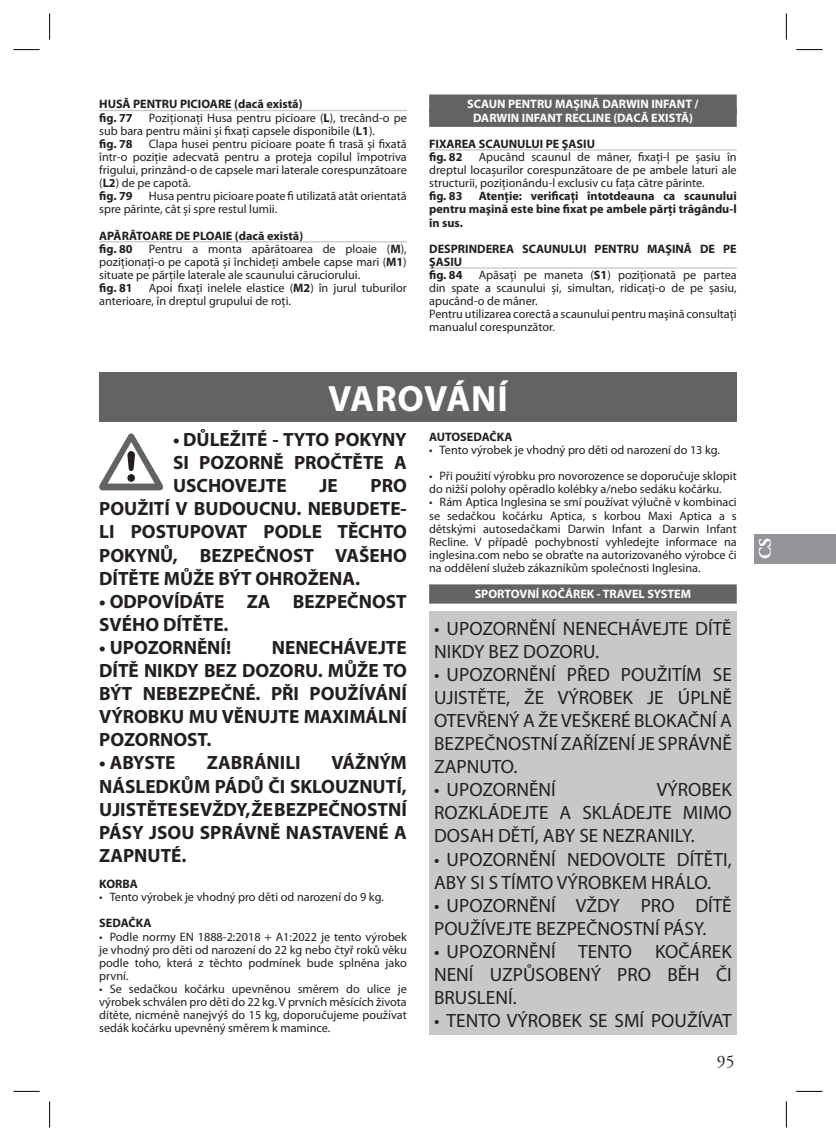
<style>
.page{position:relative;width:836px;height:1141px;background:#fff}
.page>*{position:absolute;margin:0;border:0;box-sizing:border-box;transform-origin:0 0}
.t1{font:700 36.75px "Myriad Pro";letter-spacing:.015em;color:#fff}
.t2{font:19.25px/23.1px "Myriad Pro";color:#231f20}
.t3{font:700 19.25px/23.1px "Myriad Pro";color:#231f20;text-align:justify}
.t4{font:17.5px "Adobe Garamond Pro";color:#231f20}
.t5{font:700 17.5px "Adobe Garamond Pro";color:#fff}
.t6{font:12.25px/13.1px "Myriad Pro";color:#231f20}
.t7{font:700 12.25px/13.1px "Myriad Pro";color:#231f20}
.t8{font:700 12.25px/13.1px "Myriad Pro";color:#fff;text-align:center}
.s1{font-weight:700}
</style>
<div class="page">
<div style="left:755px;top:534px;width:81px;height:30px;background:#939598"></div>
<hr style="left:99px;top:110px;width:308px;height:1px;background:#c7c8ca">
<hr style="left:99px;top:241px;width:308px;height:1px;background:#c7c8ca">
<div style="left:429px;top:95px;width:308px;height:19px;background:#636366"></div>
<div style="left:429px;top:108px;width:308px;height:19px;background:#636366"></div>
<hr style="left:429px;top:149px;width:308px;height:2px;background:#c7c8ca">
<hr style="left:429px;top:267px;width:308px;height:2px;background:#c7c8ca">
<div style="left:429px;top:611px;width:308px;height:423px;background:#c7c8ca"></div>
<svg style="left:99px;top:433px;width:64px;height:57px"></svg>
<div style="left:429px;top:584px;width:308px;height:20px;background:#636366"></div>
<div style="left:99px;top:372px;width:638px;height:50px;background:#636366"></div>
<svg style="left:13px;top:49px;width:27px;height:1px"></svg>
<svg style="left:796px;top:49px;width:26px;height:1px"></svg>
<svg style="left:13px;top:1091px;width:27px;height:1px"></svg>
<svg style="left:796px;top:1091px;width:26px;height:1px"></svg>
<svg style="left:49px;top:13px;width:1px;height:27px"></svg>
<svg style="left:49px;top:1101px;width:1px;height:27px"></svg>
<svg style="left:786px;top:13px;width:1px;height:27px"></svg>
<svg style="left:786px;top:1101px;width:1px;height:27px"></svg>
<p class="t7" style="left:99px;top:97px;width:205px">HUSĂ PENTRU PICIOARE (dacă există) fig. 77</p>
<p class="t6" style="left:99px;top:111px;width:309px;text-indent:50px">Poziționați Husa pentru picioare (<span class="s1">L</span>), trecând-o pe sub bara pentru mâini și fixați capsele disponibile (<span class="s1">L1</span>).<br><span class="s1">fig. 78</span></p>
<p class="t6" style="left:99px;top:137px;width:309px;text-indent:50px">Clapa husei pentru picioare poate fi trasă și fixată într-o poziție adecvată pentru a proteja copilul împotriva frigului, prinzând-o de capsele mari laterale corespunzătoare (<span class="s1">L2</span>) de pe capotă.<br><span class="s1">fig. 79</span></p>
<p class="t6" style="left:99px;top:189px;width:309px;text-indent:50px">Husa pentru picioare poate fi utilizată atât orientată spre părinte, cât și spre restul lumii.</p>
<p class="t7" style="left:99px;top:229px;width:205px">APĂRĂTOARE DE PLOAIE (dacă există) fig. 80</p>
<p class="t6" style="left:99px;top:242px;width:309px;text-align:justify;text-indent:50px">Pentru a monta apărătoarea de ploaie (<span class="s1">M</span>), poziționați-o pe capotă și închideți ambele capse mari (<span class="s1">M1</span>) situate pe părțile laterale ale scaunului căruciorului.</p>
<p class="t7" style="left:99px;top:281px;width:35px">fig. 81</p>
<p class="t6" style="left:99px;top:281px;width:309px;text-indent:50px">Apoi fixați inelele elastice (<span class="s1">M2</span>) în jurul tuburilor anterioare, în dreptul grupului de roți.</p>
<p class="t8" style="left:467px;top:97px;width:233px">SCAUN PENTRU MAŞINĂ DARWIN INFANT /<br>DARWIN INFANT RECLINE (DACĂ EXISTĂ)</p>
<p class="t7" style="left:429px;top:137px;width:167px">FIXAREA SCAUNULUI PE ŞASIU fig. 82</p>
<p class="t6" style="left:429px;top:150px;width:309px;text-align:justify;text-indent:50px">Apucând scaunul de mâner, fixați-l pe șasiu în dreptul locașurilor corespunzătoare de pe ambele laturi ale structurii, poziționându-l exclusiv cu fața către părinte.</p>
<p class="t7" style="left:429px;top:189px;width:35px">fig. 83</p>
<p class="t7" style="left:429px;top:189px;width:309px;text-align:justify;text-indent:50px">Atenţie: verificaţi întotdeauna ca scaunului pentru maşină este bine fixat pe ambele părți trăgându-l în sus.</p>
<p class="t7" style="left:429px;top:242px;width:309px">DESPRINDEREA SCAUNULUI PENTRU MAŞINĂ DE PE<br>ŞASIU<br>fig. 84</p>
<p class="t6" style="left:429px;top:268px;width:309px;text-indent:50px">Apăsați pe maneta (<span class="s1">S1</span>) poziționată pe partea din spate a scaunului și, simultan, ridicați-o de pe șasiu, apucând-o de mâner.<br>Pentru utilizarea corectă a scaunului pentru maşină consultaţi manualul corespunzător.</p>
<h1 class="t1" style="left:328px;top:374px;width:181px">VAROVÁNÍ</h1>
<h2 class="t3" style="left:173px;top:427px;width:235px">• DŮLEŽITÉ - TYTO POKYNY SI POZORNĚ PROČTĚTE A USCHOVEJTE</h2>
<h2 class="t3" style="left:99px;top:474px;width:309px;text-indent:271px">PRO POUŽITÍ V BUDOUCNU. NEBUDETE-LI POSTUPOVAT PODLE TĚCHTO POKYNŮ, BEZPEČNOST VAŠEHO DÍTĚTE MŮŽE BÝT OHROŽENA.</h2>
<h2 class="t3" style="left:99px;top:589px;width:309px">• ODPOVÍDÁTE ZA BEZPEČNOST<br>SVÉHO DÍTĚTE.</h2>
<h2 class="t3" style="left:99px;top:635px;width:133px">• UPOZORNĚNÍ!</h2>
<h2 class="t3" style="left:319px;top:474px;width:20px">JE</h2>
<h2 class="t3" style="left:99px;top:635px;width:309px;text-indent:173px">NENECHÁVEJTE DÍTĚ NIKDY BEZ DOZORU. MŮŽE TO BÝT NEBEZPEČNÉ. PŘI POUŽÍVÁNÍ VÝROBKU MU VĚNUJTE MAXIMÁLNÍ POZORNOST.</h2>
<h2 class="t3" style="left:99px;top:751px;width:78px">• ABYSTE</h2>
<h2 class="t3" style="left:207px;top:751px;width:95px">ZABRÁNILI</h2>
<h2 class="t3" style="left:99px;top:751px;width:309px;text-indent:232px">VÁŽNÝM NÁSLEDKŮM PÁDŮ ČI SKLOUZNUTÍ, UJISTĚTE SE VŽDY, ŽE BEZPEČNOSTNÍ PÁSY JSOU SPRÁVNĚ NASTAVENÉ A ZAPNUTÉ.</h2>
<p class="t7" style="left:99px;top:877px;width:40px">KORBA</p>
<p class="t6" style="left:99px;top:890px;width:286px">• Tento výrobek je vhodný pro děti od narození do 9 kg.</p>
<p class="t7" style="left:99px;top:916px;width:54px">SEDAČKA</p>
<p class="t6" style="left:99px;top:930px;width:309px;text-align:justify">• Podle normy EN 1888-2:2018 + A1:2022 je tento výrobek je vhodný pro děti od narození do 22 kg nebo čtyř roků věku podle toho, která z těchto podmínek bude splněna jako první.</p>
<p class="t6" style="left:99px;top:982px;width:309px;text-align:justify">• Se sedačkou kočárku upevněnou směrem do ulice je výrobek schválen pro děti do 22 kg. V prvních měsících života dítěte, nicméně nanejvýš do 15 kg, doporučujeme používat sedák kočárku upevněný směrem k mamince.</p>
<p class="t7" style="left:429px;top:430px;width:85px">AUTOSEDAČKA</p>
<p class="t6" style="left:429px;top:443px;width:292px">• Tento výrobek je vhodný pro děti od narození do 13 kg.</p>
<p class="t6" style="left:429px;top:469px;width:309px">• Při použití výrobku pro novorozence se doporučuje sklopit do nižší polohy opěradlo kolébky a/nebo sedáku kočárku.</p>
<p class="t6" style="left:429px;top:496px;width:309px;text-align:justify">• Rám Aptica Inglesina se smí používat výlučně v kombinaci se sedačkou kočárku Aptica, s korbou Maxi Aptica a s dětskými autosedačkami Darwin Infant a Darwin Infant Recline. V případě pochybností vyhledejte informace na inglesina.com nebo se obraťte na autorizovaného výrobce či na oddělení služeb zákazníkům společnosti Inglesina.</p>
<p class="t8" style="left:475px;top:587px;width:218px">SPORTOVNÍ KOČÁREK - TRAVEL SYSTEM</p>
<h2 class="t2" style="left:434px;top:616px;width:299px">• UPOZORNĚNÍ NENECHÁVEJTE DÍTĚ<br>NIKDY BEZ DOZORU.</h2>
<h2 class="t2" style="left:434px;top:662px;width:299px;text-align:justify">• UPOZORNĚNÍ PŘED POUŽITÍM SE UJISTĚTE, ŽE VÝROBEK JE ÚPLNĚ OTEVŘENÝ A ŽE VEŠKERÉ BLOKAČNÍ A BEZPEČNOSTNÍ ZAŘÍZENÍ JE SPRÁVNĚ ZAPNUTO.</h2>
<h2 class="t2" style="left:434px;top:778px;width:123px">• UPOZORNĚNÍ</h2>
<h2 class="t2" style="left:434px;top:778px;width:299px;text-align:justify;text-indent:223px">VÝROBEK ROZKLÁDEJTE A SKLÁDEJTE MIMO DOSAH DĚTÍ, ABY SE NEZRANILY.</h2>
<h2 class="t2" style="left:434px;top:847px;width:299px">• UPOZORNĚNÍ NEDOVOLTE DÍTĚTI,<br>ABY SI S TÍMTO VÝROBKEM HRÁLO.</h2>
<h2 class="t2" style="left:434px;top:893px;width:299px">• UPOZORNĚNÍ VŽDY PRO DÍTĚ<br>POUŽÍVEJTE BEZPEČNOSTNÍ PÁSY.</h2>
<h2 class="t2" style="left:434px;top:940px;width:299px;text-align:justify">• UPOZORNĚNÍ TENTO KOČÁREK NENÍ UZPŮSOBENÝ PRO BĚH ČI BRUSLENÍ.</h2>
<h2 class="t2" style="left:434px;top:1009px;width:299px">• TENTO VÝROBEK SE SMÍ POUŽÍVAT</h2>
<h3 class="t4" style="left:717px;top:1051px;width:19px">95</h3>
<h3 class="t5" style="left:755px;top:559px;width:22px;rotate:-90deg">CS</h3>
</div>
